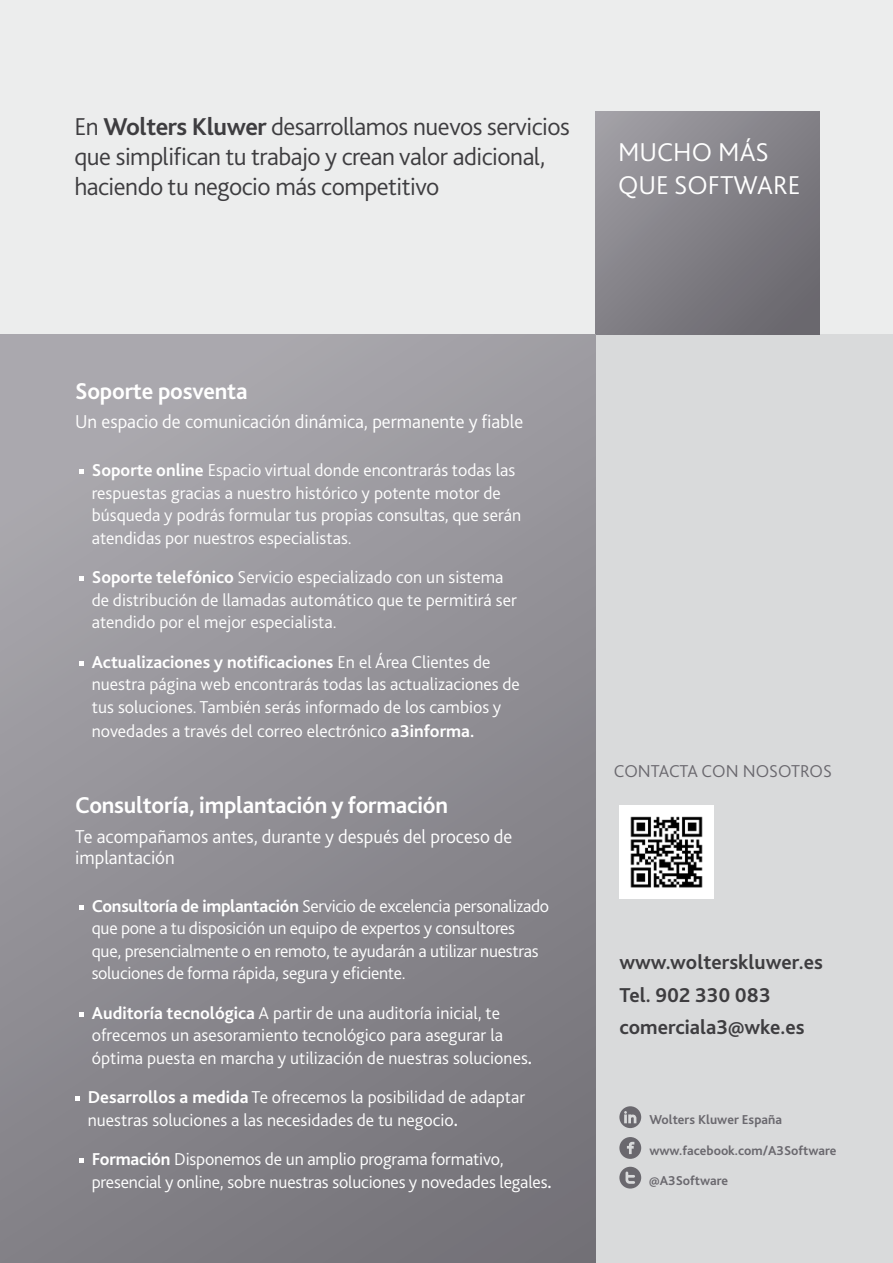
<style>
.page{position:relative;width:893px;height:1263px;background:#fff}
.page>*{position:absolute;margin:0;border:0;box-sizing:border-box;transform-origin:0 0}
.t1{font:300 27px/32.4px "Bliss 2";color:#fff}
.t2{font:300 25.5px/30.2px "Bliss 2";letter-spacing:-.02em;color:#3e3d40}
.t3{font:700 24px "Bliss 2";letter-spacing:-.01em;color:#fff}
.t4{font:700 21px/32.5px "Bliss 2";color:#3e3d40}
.t5{font:300 19.5px/21px "Bliss 2";color:#fff}
.t6{font:300 18px/22.5px "Bliss 2";color:#fff}
.t7{font:300 18px "Bliss 2";color:#6a686e}
.t8{font:700 13.5px/29.7px "Bliss 2";color:#6a686e}
.s1{font-weight:700}
</style>
<div class="page">
<div style="left:0;top:0;width:893px;height:335px;background:#eceded"></div>
<div style="left:596px;top:335px;width:297px;height:928px;background:#d9dadb"></div>
<img style="left:620px;top:805px;width:93px;height:94px">
<svg style="left:619px;top:1167px;width:22px;height:21px"></svg>
<svg style="left:619px;top:1137px;width:22px;height:22px"></svg>
<svg style="left:619px;top:1106px;width:22px;height:22px"></svg>
<svg style="left:596px;top:112px;width:223px;height:223px;background:#828086"></svg>
<div style="left:0;top:335px;width:596px;height:928px;background:linear-gradient(to bottom,#a8a6ac,#79777d)"></div>
<svg style="left:79px;top:469px;width:5px;height:5px"></svg>
<svg style="left:79px;top:576px;width:5px;height:5px"></svg>
<svg style="left:79px;top:661px;width:5px;height:4px"></svg>
<svg style="left:79px;top:905px;width:5px;height:4px"></svg>
<svg style="left:79px;top:1012px;width:5px;height:4px"></svg>
<svg style="left:75px;top:1096px;width:5px;height:5px"></svg>
<svg style="left:79px;top:1158px;width:5px;height:5px"></svg>
<h2 class="t2" style="left:74px;top:110px;width:497px">En <span class="s1">Wolters Kluwer</span> desarrollamos nuevos servicios que simplifican tu trabajo y crean valor adicional, haciendo tu negocio más competitivo</h2>
<h1 class="t1" style="left:618px;top:136px;width:149px">Mucho más que software</h1>
<h3 class="t3" style="left:75px;top:376px;width:174px">Soporte posventa</h3>
<p class="t5" style="left:75px;top:411px;width:450px">U n espacio de comunicación dinámica, permanente y fiable</p>
<p class="t6" style="left:92px;top:458px;width:431px"><span class="s1">Soporte online</span> Espacio virtual donde encontrarás todas las respuestas gracias a nuestro histórico y potente motor de búsqueda y podrás formular tus propias consultas, que serán atendidas por nuestros especialistas.</p>
<p class="t6" style="left:92px;top:565px;width:427px"><span class="s1">Soporte telefónico</span> Servicio especializado con un sistema de distribución de llamadas automático que te permitirá ser atendido por el mejor especialista.</p>
<p class="t6" style="left:92px;top:650px;width:430px;line-height:23px"><span class="s1">Actualizaciones y notificaciones</span> En el Área Clientes de nuestra página web encontrarás todas las actualizaciones de tus soluciones. También serás informado de los cambios y novedades a través del correo electrónico <span class="s1">a3informa.</span></p>
<h3 class="t3" style="left:75px;top:790px;width:374px">Consultoría, implantación y formación</h3>
<p class="t5" style="left:75px;top:825px;width:439px">Te acompañamos antes, durante y después del proceso de implantación</p>
<p class="t6" style="left:92px;top:894px;width:459px"><span class="s1">Consultoría de implantación</span> Servicio de excelencia personalizado que pone a tu disposición un equipo de expertos y consultores<br>que, presencialmente o en remoto, te ayudarán a utilizar nuestras soluciones de forma rápida, segura y eficiente.</p>
<p class="t6" style="left:92px;top:1001px;width:442px"><span class="s1">Auditoría tecnológica</span> A partir de una auditoría inicial, te ofrecemos un asesoramiento tecnológico para asegurar la óptima puesta en marcha y utilización de nuestras soluciones<span class="s1">.</span></p>
<p class="t6" style="left:88px;top:1086px;width:439px"><span class="s1">Desarrollos a medida</span> Te ofrecemos la posibilidad de adaptar nuestras soluciones a las necesidades de tu negocio<span class="s1">.</span></p>
<p class="t6" style="left:92px;top:1148px;width:461px"><span class="s1">Formación</span> Disponemos de un amplio programa formativo, presencial y online, sobre nuestras soluciones y novedades legales<span class="s1">.</span></p>
<p class="t7" style="left:614px;top:760px;width:35px">Contacta</p>
<p class="t7" style="left:702px;top:760px;width:130px">con nosotros</p>
<p class="t4" style="left:619px;top:945px;width:205px">www.wolterskluwer.es<br>Tel. 902 330 083 comerciala3@wke.es</p>
<p class="t8" style="left:649px;top:1104px;width:134px">Wolters Kluwer España</p>
<p class="t8" style="left:649px;top:1135px;width:189px">www.facebook.com/A3Software @A3Software</p>
</div>
